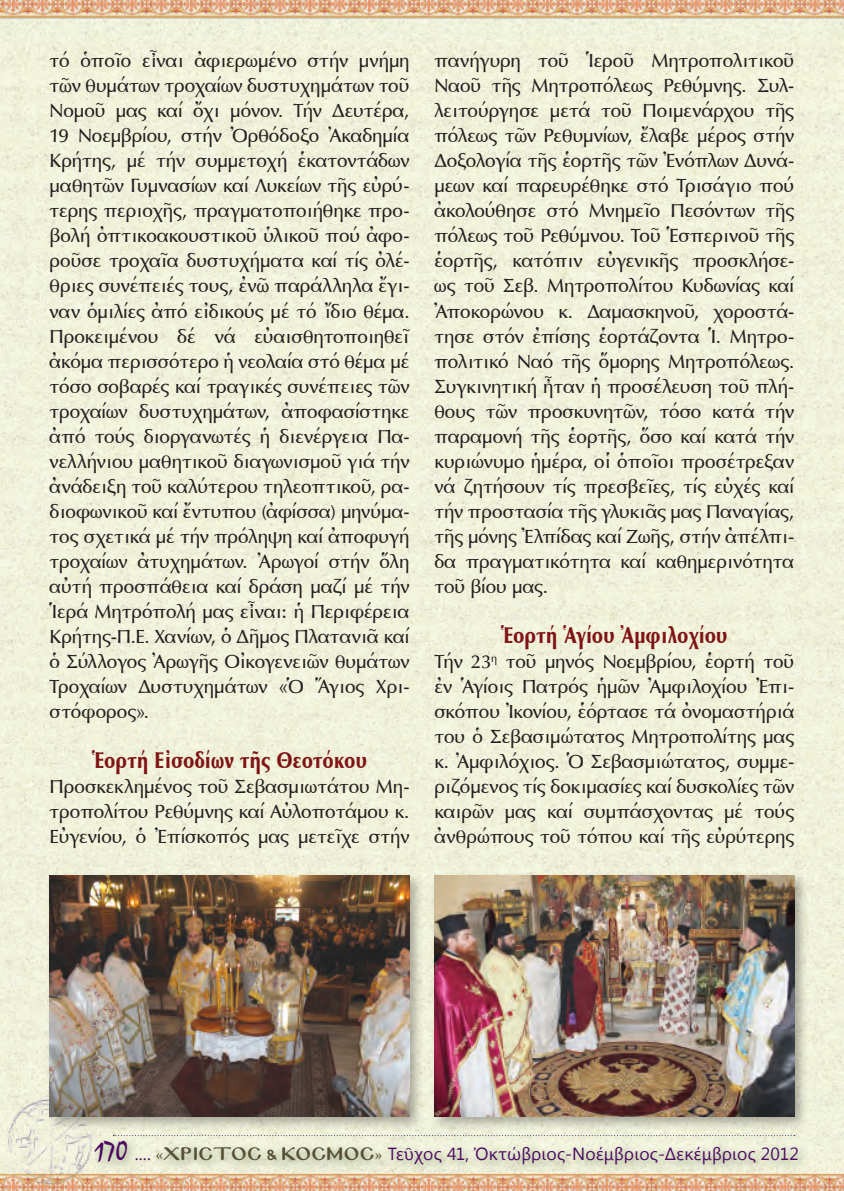
<style>
.page{position:relative;width:844px;height:1191px;background:#fff}
.page>*{position:absolute;margin:0;border:0;box-sizing:border-box;transform-origin:0 0}
.t1{font:23.1px "SK Optima Pol Uni W Bold";letter-spacing:.02em;color:#7f1315;scale:.83 1}
.t2{font:19.25px/25px "SK Optima Pol Uni W";letter-spacing:-.005em;color:#231f20;text-align:justify}
.t3{font:17.5px "Segoe UI";letter-spacing:.01em;color:#4c0b61}
.s1{font-family:"Mistral";font-size:28px}
.s2{font-family:"Minion Pro"}
.s3{font-family:"Minion Pro";color:#575034}
.s4{font-family:"Mg Byzantine UC Pol Normal";font-size:15.75px;color:#575034}
</style>
<div class="page">
<img style="left:0;top:0;width:843px;height:1191px">
<div style="left:45px;top:870px;width:379px;height:261px;background:#231f20;opacity:.35"></div>
<img style="left:50px;top:875px;width:359px;height:241px">
<div style="left:429px;top:870px;width:379px;height:261px;background:#231f20;opacity:.35"></div>
<img style="left:434px;top:875px;width:360px;height:241px">
<p class="t2" style="left:50px;top:48px;width:361px">τό ὁποῖο εἶναι ἀφιερωμένο στήν μνήμη τῶν θυμάτων τροχαίων δυστυχημάτων τοῦ Νομοῦ μας καί ὄχι μόνον. Τήν Δευτέρα, 19 Νοεμβρίου, στήν Ὀρθόδοξο Ἀκαδημία Κρήτης, μέ τήν συμμετοχή ἑκατοντάδων μαθητῶν Γυμνασίων καί Λυκείων τῆς εὐρύ&shy;τερης περιοχῆς, πραγματοποιήθηκε προ&shy;βολή ὀπτικοακουστικοῦ ὑλικοῦ πού ἀφο&shy;ροῦσε τροχαῖα δυστυχήματα καί τίς ὀλέ&shy;θριες συνέπειές τους, ἐνῶ παράλληλα ἔγι&shy;ναν ὁμιλίες ἀπό εἰδικούς μέ τό ἴδιο θέμα.<br>Προκειμένου δέ νά εὐαισθητοποιηθεῖ ἀκόμα περισσότερο ἡ νεολαία στό θέμα μέ τόσο σοβαρές καί τραγικές συνέπειες τῶν τροχαίων δυστυχημάτων, ἀποφασίστηκε ἀπό τούς διοργανωτές ἡ διενέργεια Πα&shy;νελλήνιου μαθητικοῦ διαγωνισμοῦ γιά τήν ἀνάδειξη τοῦ καλύτερου τηλεοπτικοῦ, ρα&shy;διοφωνικοῦ καί ἔντυπου (ἀφίσσα) μηνύμα&shy;τος σχετικά μέ τήν πρόληψη καί ἀποφυγή τροχαίων ἀτυχημάτων. Ἀρωγοί στήν ὅλη αὐτή προσπάθεια καί δράση μαζί μέ τήν Ἱερά Μητρόπολή μας εἶναι: ἡ Περιφέρεια Κρήτης-Π.Ε. Χανίων, ὁ Δῆμος Πλατανιᾶ καί ὁ Σύλλογος Ἀρωγῆς Οἰκογενειῶν θυμάτων Τροχαίων Δυστυχημάτων «Ὁ Ἅγιος Χρι&shy;στόφορος».</p>
<p class="t1" style="left:92px;top:746px;width:333px">Ἑορτή Εἰσοδίων τῆς Θεοτόκου</p>
<p class="t2" style="left:50px;top:774px;width:361px">Προσκεκλημένος τοῦ Σεβασμιωτάτου Μη&shy;τροπολίτου Ρεθύμνης καί Αὐλοποτάμου κ.<br>Εὐγενίου, ὁ Ἐπίσκοπός μας μετεῖχε στήν</p>
<p class="t2" style="left:434px;top:48px;width:361px">πανήγυρη τοῦ Ἱεροῦ Μητροπολιτικοῦ Ναοῦ τῆς Μητροπόλεως Ρεθύμνης. Συλ&shy;λειτούργησε μετά τοῦ Ποιμενάρχου τῆς πόλεως τῶν Ρεθυμνίων, ἔλαβε μέρος στήν Δοξολογία τῆς ἑορτῆς τῶν Ἐνόπλων Δυνά&shy;μεων καί παρευρέθηκε στό Τρισάγιο πού ἀκολούθησε στό Μνημεῖο Πεσόντων τῆς πόλεως τοῦ Ρεθύμνου. Τοῦ Ἑσπερινοῦ τῆς ἑορτῆς, κατόπιν εὐγενικῆς προσκλήσε&shy;ως τοῦ Σεβ. Μητροπολίτου Κυδωνίας καί Ἀποκορώνου κ. Δαμασκηνοῦ, χοροστά&shy;τησε στόν ἐπίσης ἑορτάζοντα Ἱ. Μητρο&shy;πολιτικό Ναό τῆς ὅμορης Μητροπόλεως.<br>Συγκινητική ἦταν ἡ προσέλευση τοῦ πλή&shy;θους τῶν προσκυνητῶν, τόσο κατά τήν παραμονή τῆς ἑορτῆς, ὅσο καί κατά τήν κυριώνυμο ἡμέρα, οἱ ὁποῖοι προσέτρεξαν νά ζητήσουν τίς πρεσβεῖες, τίς εὐχές καί τήν προστασία τῆς γλυκιᾶς μας Παναγίας, τῆς μόνης Ἐλπίδας καί Ζωῆς, στήν ἀπέλπι&shy;δα πραγματικότητα καί καθημερινότητα τοῦ βίου μας.</p>
<p class="t1" style="left:501px;top:621px;width:274px">Ἑορτή Ἁγίου Ἀμφιλοχίου</p>
<p class="t2" style="left:434px;top:649px;width:361px">Τήν 23<sup>η</sup> τοῦ μηνός Νοεμβρίου, ἑορτή τοῦ ἐν Ἁγίοις Πατρός ἡμῶν Ἀμφιλοχίου Ἐπι&shy;σκόπου Ἰκονίου, ἑόρτασε τά ὀνομαστήριά του ὁ Σεβασιμώτατος Μητροπολίτης μας κ. Ἀμφιλόχιος. Ὁ Σεβασμιώτατος, συμμε&shy;ριζόμενος τίς δοκιμασίες καί δυσκολίες τῶν καιρῶν μας καί συμπάσχοντας μέ τούς ἀνθρώπους τοῦ τόπου καί τῆς εὐρύτερης</p>
<p class="t3" style="left:94px;top:1141px;width:705px"><span class="s1">170</span> <span class="s2">....</span> <span class="s3">«</span><span class="s4">ΧΡΙΣΤΟΣ &amp; ΚΟΣΜΟΣ</span><span class="s3">»</span> Τεῦχος 41, Ὀκτώβριος-Νοέμβριος-Δεκέμβριος 2012</p>
</div>
